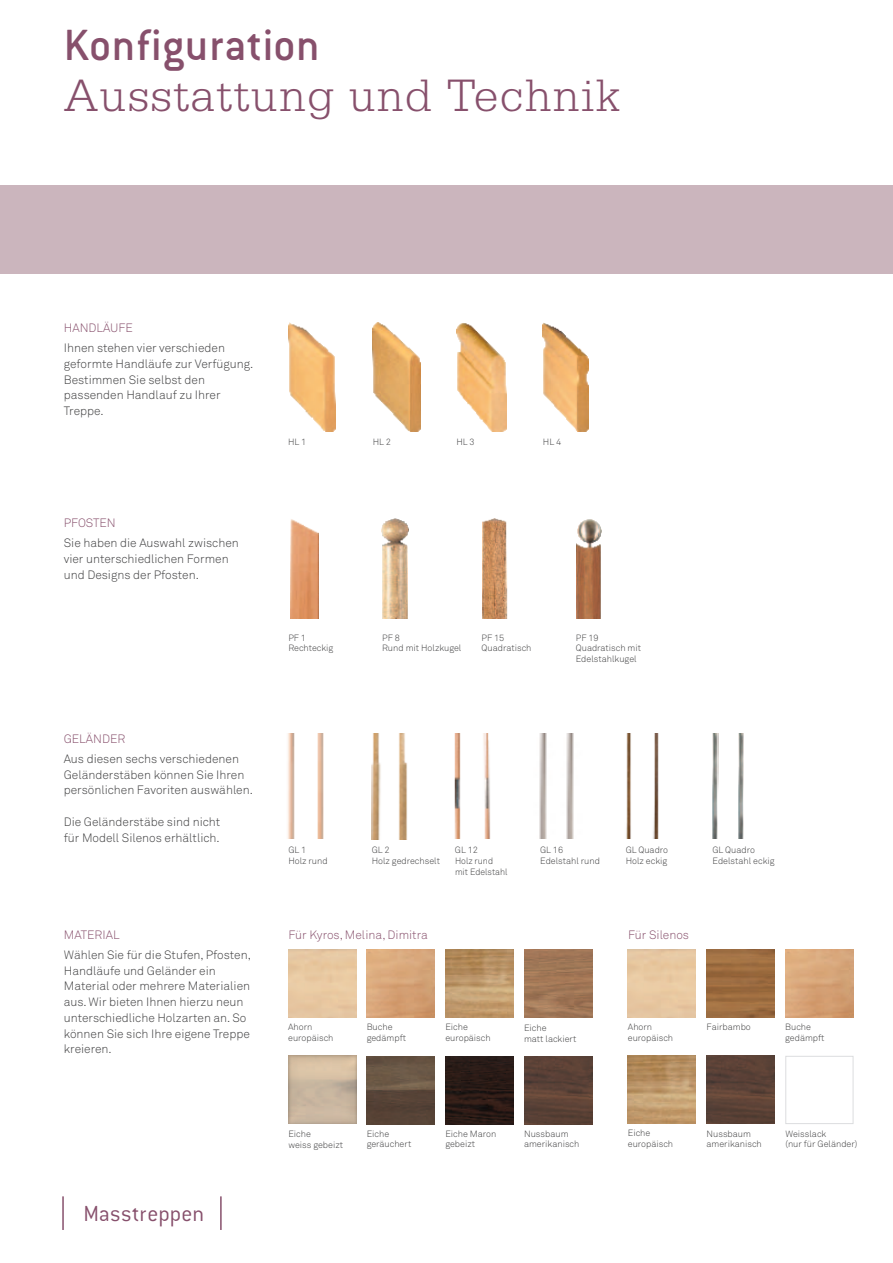
<style>
.page{position:relative;width:893px;height:1263px;background:#fff}
.page>*{position:absolute;margin:0;border:0;box-sizing:border-box;transform-origin:0 0}
.t1{font:300 48px "Serifa Std";letter-spacing:.03em;color:#87506c}
.t2{font:500 48px "Conduit ITC Std";letter-spacing:.01em;color:#87506c}
.t3{font:300 24px "Conduit ITC Std";letter-spacing:.005em;color:#87506c}
.t4{font:12px/15.8px "Akkurat Light Pro";color:#3e3e3f}
.t5{font:12px "Akkurat Light Pro";color:#87506c}
.t6{font:9px/10.8px "Akkurat Light Pro";color:#3e3e3f}
</style>
<div class="page">
<div style="left:0;top:186px;width:893px;height:88px;background:#cbb5bd"></div>
<img style="left:288px;top:323px;width:47px;height:108px">
<img style="left:373px;top:323px;width:47px;height:108px">
<img style="left:456px;top:323px;width:50px;height:108px">
<img style="left:543px;top:323px;width:46px;height:108px">
<img style="left:626px;top:733px;width:33px;height:106px">
<img style="left:371px;top:733px;width:10px;height:106px">
<img style="left:287px;top:733px;width:37px;height:106px">
<img style="left:398px;top:733px;width:10px;height:106px">
<img style="left:454px;top:733px;width:7px;height:106px">
<img style="left:483px;top:733px;width:8px;height:106px">
<img style="left:738px;top:733px;width:6px;height:106px">
<img style="left:712px;top:733px;width:6px;height:106px">
<img style="left:785px;top:949px;width:68px;height:68px">
<img style="left:706px;top:1056px;width:68px;height:68px">
<img style="left:628px;top:1056px;width:68px;height:68px">
<img style="left:706px;top:949px;width:68px;height:68px">
<div style="left:785px;top:1056px;width:68px;height:68px;background:#fff;border:1px solid #dcdddf"></div>
<img style="left:524px;top:949px;width:68px;height:68px">
<div style="left:286px;top:1055px;width:71px;height:71px;background:#231f20;opacity:.2"></div>
<img style="left:367px;top:949px;width:68px;height:68px">
<img style="left:524px;top:1056px;width:68px;height:68px">
<img style="left:445px;top:949px;width:68px;height:68px">
<img style="left:445px;top:1056px;width:68px;height:68px">
<img style="left:367px;top:1056px;width:68px;height:68px">
<img style="left:539px;top:733px;width:8px;height:106px">
<img style="left:566px;top:733px;width:8px;height:106px">
<img style="left:577px;top:519px;width:25px;height:100px">
<img style="left:482px;top:518px;width:26px;height:101px">
<img style="left:382px;top:518px;width:26px;height:101px">
<img style="left:291px;top:519px;width:28px;height:100px">
<hr style="left:220px;top:1196px;width:2px;height:34px;background:#87506c">
<hr style="left:62px;top:1196px;width:2px;height:34px;background:#87506c">
<h1 class="t2" style="left:64px;top:16px;width:257px">Konfiguration</h1>
<h1 class="t1" style="left:64px;top:69px;width:558px">Ausstattung und Technik</h1>
<p class="t5" style="left:64px;top:321px;width:33px">handläufe</p>
<p class="t4" style="left:64px;top:340px;width:191px">Ihnen stehen vier verschieden geformte Handläufe zur Verfügung.<br>Bestimmen Sie selbst den passenden Handlauf zu Ihrer<br>Treppe.</p>
<p class="t5" style="left:64px;top:516px;width:16px">Pfoste</p>
<p class="t5" style="left:107px;top:516px;width:10px">n</p>
<p class="t4" style="left:64px;top:535px;width:177px">Sie haben die Auswahl zwischen vier unterschiedlichen Formen und Designs der Pfosten.</p>
<p class="t5" style="left:64px;top:732px;width:9px">gelä</p>
<p class="t5" style="left:93px;top:732px;width:17px">nder</p>
<p class="t4" style="left:64px;top:751px;width:191px">Aus diesen sechs verschiedenen<br>Geländerstäben können Sie Ihren persönlichen Favoriten auswählen.</p>
<p class="t4" style="left:64px;top:814px;width:158px">Die Geländerstäbe sind nicht für Modell Silenos erhältlich.</p>
<p class="t5" style="left:64px;top:928px;width:8px">material</p>
<p class="t4" style="left:64px;top:947px;width:189px">Wählen Sie für die Stufen, Pfosten,<br>Handläufe und Geländer ein<br>Material oder mehrere Materialien aus. Wir bieten Ihnen hierzu neun unterschiedliche Holzarten an. So können Sie sich Ihre eigene Treppe kreieren.</p>
<h2 class="t3" style="left:84px;top:1198px;width:122px">Masstreppen</h2>
<p class="t6" style="left:288px;top:436px;width:20px">HL 1</p>
<p class="t6" style="left:373px;top:436px;width:20px">HL 2</p>
<p class="t6" style="left:456px;top:436px;width:20px">HL 3</p>
<p class="t6" style="left:543px;top:436px;width:20px">HL 4</p>
<p class="t6" style="left:288px;top:632px;width:47px">PF 1<br>Rechteckig</p>
<p class="t6" style="left:382px;top:632px;width:81px">PF 8<br>Rund mit Holzkugel</p>
<p class="t6" style="left:576px;top:632px;width:67px">PF 19<br>Quadratisch mit<br>Edelstahlkugel</p>
<p class="t6" style="left:482px;top:632px;width:51px">PF 15<br>Quadratisch</p>
<p class="t6" style="left:288px;top:845px;width:41px">GL 1<br>Holz rund</p>
<p class="t6" style="left:372px;top:845px;width:70px">GL 2<br>Holz gedrechselt</p>
<p class="t6" style="left:455px;top:845px;width:54px">GL 12<br>Holz rund mit Edelstahl</p>
<p class="t6" style="left:540px;top:845px;width:61px">GL 16<br>Edelstahl rund</p>
<p class="t6" style="left:626px;top:845px;width:44px">GL Quadro<br>Holz eckig</p>
<p class="t6" style="left:712px;top:845px;width:64px">GL Quadro<br>Edelstahl eckig</p>
<p class="t5" style="left:288px;top:928px;width:141px">Für Kyros, Melina, Dimitra</p>
<p class="t5" style="left:628px;top:928px;width:63px">Für Silenos</p>
<p class="t6" style="left:288px;top:1022px;width:47px">Ahorn europäisch</p>
<p class="t6" style="left:367px;top:1022px;width:41px">Buche gedämpft</p>
<p class="t6" style="left:445px;top:1022px;width:47px">Eiche europäisch</p>
<p class="t6" style="left:524px;top:1022px;width:54px">Eiche<br>matt lackiert</p>
<p class="t6" style="left:628px;top:1022px;width:47px">Ahorn europäisch</p>
<p class="t6" style="left:706px;top:1022px;width:46px">Fairbambo</p>
<p class="t6" style="left:785px;top:1022px;width:41px">Buche gedämpft</p>
<p class="t6" style="left:288px;top:1129px;width:56px">Eiche<br>weiss gebeizt</p>
<p class="t6" style="left:367px;top:1128px;width:46px">Eiche geräuchert</p>
<p class="t6" style="left:445px;top:1128px;width:52px">Eiche Maron gebeizt</p>
<p class="t6" style="left:524px;top:1128px;width:57px">N ussbaum amerikanisch</p>
<p class="t6" style="left:628px;top:1128px;width:47px">Eiche europäisch</p>
<p class="t6" style="left:706px;top:1128px;width:57px">N ussbaum amerikanisch</p>
<p class="t6" style="left:785px;top:1128px;width:74px">Weisslack<br>(nur für Geländer)</p>
</div>
